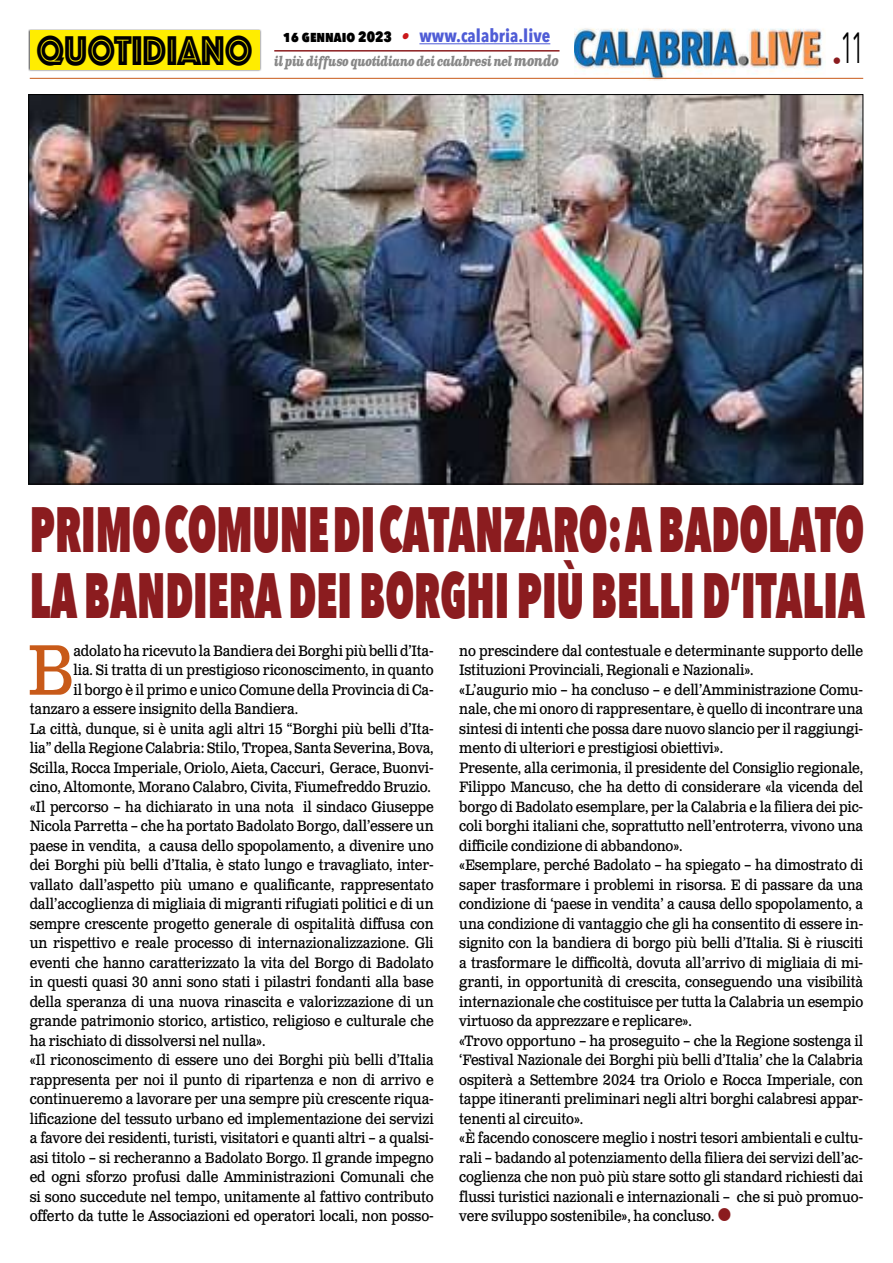
<style>
.page{position:relative;width:893px;height:1263px;background:#fff}
.page>*{position:absolute;margin:0;border:0;box-sizing:border-box;transform-origin:0 0}
.t1{font:71.25px "Clarendon Text Pro";color:#c85a19;scale:.9 1}
.t2{font:800 63.9px/66px "Avenir Next Condensed";color:#8b1c1f;scale:.7 1}
.t3{font:43.5px "Avenir Next Condensed";color:#000;scale:.55 1}
.t4{font:43.2px "Phosphate Inline";color:#000;scale:.87 1}
.t5{font:700 18px "Avenir Next Condensed";color:#4f5cd6}
.t6{font:15px/19.5px "Clarendon Text Pro";letter-spacing:-.01em;color:#000;scale:.9 1}
.t7{font:italic 700 13.5px "Clarendon Text Pro";letter-spacing:-.05em;color:#878787;scale:.79 1}
.s1{font-weight:800;font-size:15px;color:#000}
.s2{font-family:"Clarendon Text Pro";font-style:italic;font-size:16.5px;color:#ca181a}
.s3{font-size:15px}
</style>
<div class="page">
<img style="left:574px;top:28px;width:252px;height:53px">
<hr style="left:30px;top:78px;width:833px;height:1px;background:#c85a19">
<div style="left:28px;top:29px;width:233px;height:43px;background:#000;opacity:.75"></div>
<div style="left:30px;top:31px;width:229px;height:39px;background:#ffed00"></div>
<hr style="left:419px;top:43px;width:131px;height:1px;background:#4f5cd6">
<hr style="left:274px;top:50px;width:285px;height:2px;background:#8b1c1f">
<img style="left:30px;top:96px;width:831px;height:386px">
<h3 class="t4" style="left:36px;top:20px;width:250px">QUOTIDIANO</h3>
<p class="t5" style="left:283px;top:25px;width:269px"><span class="s1">16 gennaio 2023</span> <span class="s2">•</span> www.calabria.live</p>
<p class="t7" style="left:274px;top:53px;width:362px">il più diffuso quotidiano dei calabresi nel <span class="s3">mondo</span></p>
<h3 class="t3" style="left:832px;top:11px;width:58px"><sub>•</sub>11</h3>
<h2 class="t2" style="left:30px;top:496px;width:1194px">PRIMO COMUNE DI CATANZARO: A BADOLATO<br>LA BANDIERA DEI BORGHI PIÙ BELLI D’ITALIA</h2>
<h1 class="t1" style="left:27px;top:627px;width:54px">B</h1>
<p class="t6" style="left:73px;top:641px;width:402px">adolato ha ricevuto la Bandiera dei Borghi più belli d’Ita-</p>
<p class="t6" style="left:459px;top:641px;width:450px">no prescindere dal contestuale e determinante supporto delle Istituzioni Provinciali, Regionali e Nazionali».<br>«L’augurio mio – ha concluso – e dell’Amministrazione Comu&shy;nale, che mi onoro di rappresentare, è quello di incontrare una sintesi di intenti che possa dare nuovo slancio per il raggiungi&shy;mento di ulteriori e prestigiosi obiettivi».<br>Presente, alla cerimonia, il presidente del Consiglio regionale, Filippo Mancuso, che ha detto di considerare «la vicenda del borgo di Badolato esemplare, per la Calabria e la filiera dei pic&shy;coli borghi italiani che, soprattutto nell’entroterra, vivono una difficile condizione di abbandono».<br>«Esemplare, perché Badolato – ha spiegato – ha dimostrato di saper trasformare i problemi in risorsa. E di passare da una condizione di ‘paese in vendita’ a causa dello spopolamento, a una condizione di vantaggio che gli ha consentito di essere in&shy;signito con la bandiera di borgo più belli d’Italia. Si è riusciti a trasformare le difficoltà, dovuta all’arrivo di migliaia di mi&shy;granti, in opportunità di crescita, conseguendo una visibilità internazionale che costituisce per tutta la Calabria un esempio virtuoso da apprezzare e replicare».<br>«Trovo opportuno – ha proseguito – che la Regione sostenga il ‘Festival Nazionale dei Borghi più belli d’Italia’ che la Calabria ospiterà a Settembre 2024 tra Oriolo e Rocca Imperiale, con tappe itineranti preliminari negli altri borghi calabresi appar&shy;tenenti al circuito».<br>«È facendo conoscere meglio i nostri tesori ambientali e cultu&shy;rali – badando al potenziamento della filiera dei servizi dell’ac&shy;coglienza che non può più stare sotto gli standard richiesti dai flussi turistici nazionali e internazionali – che si può promuo&shy;vere sviluppo sostenibile», ha concluso.</p>
<p class="t6" style="left:73px;top:661px;width:402px">lia. Si tratta di un prestigioso riconoscimento, in quanto</p>
<p class="t6" style="left:73px;top:680px;width:402px">il borgo è il primo e unico Comune della Provincia di Ca-</p>
<p class="t6" style="left:30px;top:700px;width:300px">tanzaro a essere insignito della Bandiera.</p>
<p class="t6" style="left:30px;top:719px;width:450px">La città, dunque, si è unita agli altri 15 “Borghi più belli d’Ita-</p>
<p class="t6" style="left:30px;top:739px;width:450px">lia” della Regione Calabria: Stilo, Tropea, Santa Severina, Bova,</p>
<p class="t6" style="left:30px;top:758px;width:450px">Scilla, Rocca Imperiale, Oriolo, Aieta, Caccuri, Gerace, Buonvi-</p>
<p class="t6" style="left:30px;top:778px;width:447px">cino, Altomonte, Morano Calabro, Civita, Fiumefreddo Bruzio.</p>
<p class="t6" style="left:30px;top:797px;width:450px">«Il percorso – ha dichiarato in una nota il sindaco Giuseppe</p>
<p class="t6" style="left:30px;top:817px;width:450px">Nicola Parretta – che ha portato Badolato Borgo, dall’essere un</p>
<p class="t6" style="left:30px;top:836px;width:450px">paese in vendita, a causa dello spopolamento, a divenire uno</p>
<p class="t6" style="left:30px;top:856px;width:450px">dei Borghi più belli d’Italia, è stato lungo e travagliato, inter-</p>
<p class="t6" style="left:30px;top:875px;width:450px">vallato dall’aspetto più umano e qualificante, rappresentato</p>
<p class="t6" style="left:30px;top:895px;width:450px">dall’accoglienza di migliaia di migranti rifugiati politici e di un</p>
<p class="t6" style="left:30px;top:914px;width:450px">sempre crescente progetto generale di ospitalità diffusa con</p>
<p class="t6" style="left:30px;top:934px;width:450px">un rispettivo e reale processo di internazionalizzazione. Gli</p>
<p class="t6" style="left:30px;top:953px;width:450px">eventi che hanno caratterizzato la vita del Borgo di Badolato</p>
<p class="t6" style="left:30px;top:973px;width:450px">in questi quasi 30 anni sono stati i pilastri fondanti alla base</p>
<p class="t6" style="left:30px;top:992px;width:450px">della speranza di una nuova rinascita e valorizzazione di un</p>
<p class="t6" style="left:30px;top:1012px;width:450px">grande patrimonio storico, artistico, religioso e culturale che</p>
<p class="t6" style="left:30px;top:1031px;width:263px">ha rischiato di dissolversi nel nulla».</p>
<p class="t6" style="left:30px;top:1051px;width:450px">«Il riconoscimento di essere uno dei Borghi più belli d’Italia</p>
<p class="t6" style="left:30px;top:1070px;width:450px">rappresenta per noi il punto di ripartenza e non di arrivo e</p>
<p class="t6" style="left:30px;top:1090px;width:450px">continueremo a lavorare per una sempre più crescente riqua-</p>
<p class="t6" style="left:30px;top:1109px;width:450px">lificazione del tessuto urbano ed implementazione dei servizi</p>
<p class="t6" style="left:30px;top:1129px;width:450px">a favore dei residenti, turisti, visitatori e quanti altri – a qualsi-</p>
<p class="t6" style="left:30px;top:1148px;width:450px">asi titolo – si recheranno a Badolato Borgo. Il grande impegno</p>
<p class="t6" style="left:30px;top:1168px;width:450px">ed ogni sforzo profusi dalle Amministrazioni Comunali che</p>
<p class="t6" style="left:30px;top:1187px;width:450px">si sono succedute nel tempo, unitamente al fattivo contributo</p>
<p class="t6" style="left:30px;top:1207px;width:450px">offerto da tutte le Associazioni ed operatori locali, non posso-</p>
</div>
